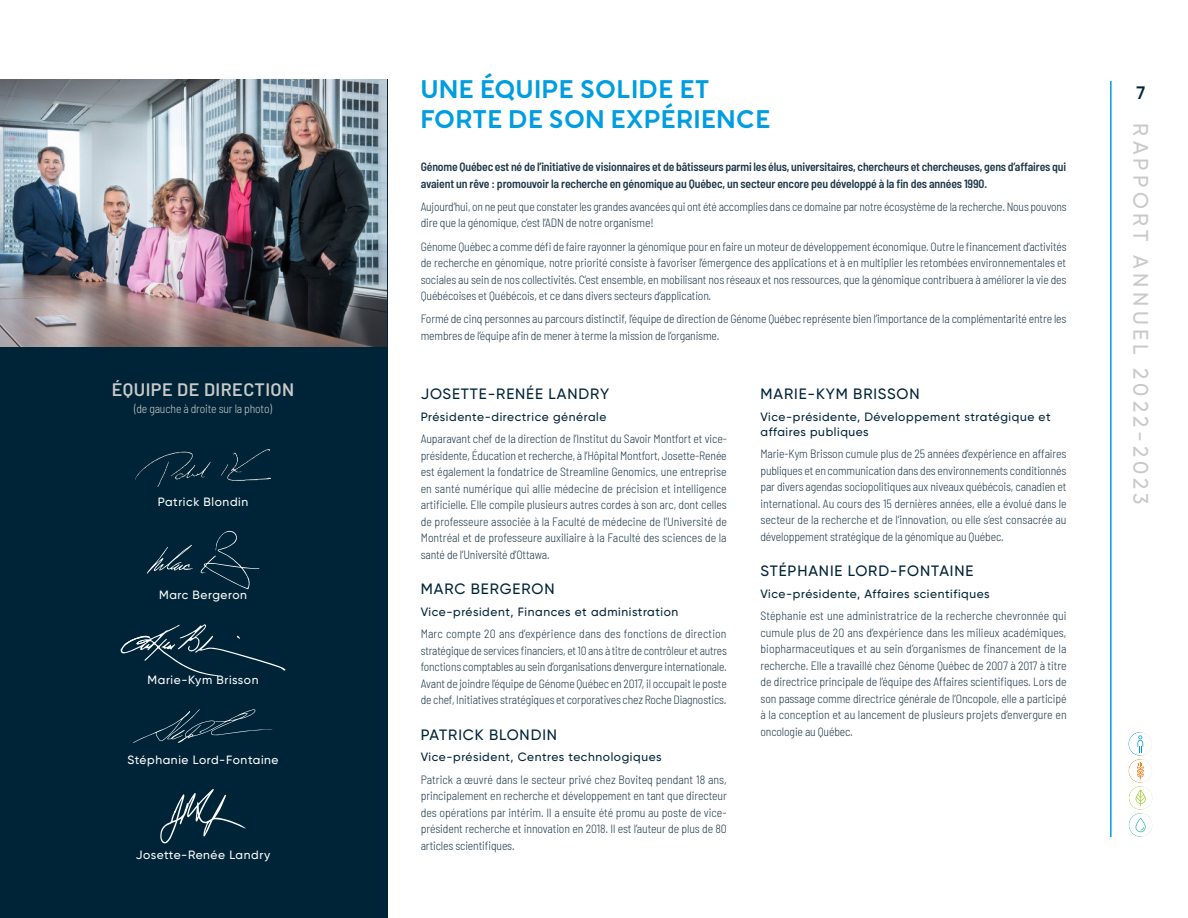
<style>
.page{position:relative;width:1188px;height:918px;background:#fff}
.page>*{position:absolute;margin:0;border:0;box-sizing:border-box;transform-origin:0 0}
.t1{font:700 27px/30px "Venti CF";letter-spacing:.035em;color:#009de1}
.t2{font:500 21px "Gilroy";letter-spacing:.21em;color:#c9c9c9}
.t3{font:600 18px "Barlow";letter-spacing:.025em;color:#c9c9c9}
.t4{font:600 18px "Gilroy";color:#002437}
.t5{font:500 15px "Gilroy";letter-spacing:.06em;color:#002437}
.t6{font:300 semi-condensed 12px/16.5px "Barlow";letter-spacing:-.01em;color:#20394a;text-align:justify}
.t7{font:600 semi-condensed 12px/16.5px "Barlow";letter-spacing:-.015em;color:#20394a}
.t8{font:500 12px/15px "Gilroy";letter-spacing:.05em;color:#002437}
.t9{font:500 12px "Gilroy";letter-spacing:.05em;color:#fff}
.t10{font:300 semi-condensed 12px "Barlow";letter-spacing:-.01em;color:#c9c9c9}
</style>
<div class="page">
<svg style="left:1128px;top:732px;width:24px;height:105px"></svg>
<hr style="left:1110px;top:81px;width:2px;height:756px;background:#009de1">
<div style="left:0;top:80px;width:387px;height:838px;background:#002437"></div>
<img style="left:0;top:80px;width:387px;height:267px">
<svg style="left:160px;top:789px;width:86px;height:55px"></svg>
<svg style="left:120px;top:624px;width:166px;height:53px"></svg>
<img style="left:136px;top:449px;width:134px;height:38px">
<svg style="left:133px;top:709px;width:140px;height:34px"></svg>
<svg style="left:200px;top:530px;width:60px;height:60px"></svg>
<svg style="left:147px;top:544px;width:46px;height:30px"></svg>
<h3 class="t3" style="left:112px;top:383px;width:184px">ÉQUIPE DE DIRECTION</h3>
<p class="t10" style="left:134px;top:400px;width:139px">(de gauche à droite sur la photo)</p>
<p class="t9" style="left:158px;top:495px;width:92px">Patrick Blondin</p>
<p class="t9" style="left:159px;top:588px;width:89px">Marc Bergeron</p>
<p class="t9" style="left:148px;top:673px;width:112px">Marie-Kym Brisson</p>
<p class="t9" style="left:127px;top:753px;width:153px">Stéphanie Lord-Fontaine</p>
<p class="t9" style="left:136px;top:848px;width:136px">Josette-Renée Landry</p>
<h1 class="t1" style="left:421px;top:72px;width:351px">UNE ÉQUIPE SOLIDE ET<br>FORTE DE SON EXPÉRIENCE</h1>
<p class="t7" style="left:421px;top:158px;width:647px">Génome Québec est né de l’initiative de visionnaires et de bâtisseurs parmi les élus, universitaires, chercheurs et chercheuses, gens d’affaires qui avaient un rêve : promouvoir la recherche en génomique au Québec, un secteur encore peu développé à la fin des années 1990.</p>
<p class="t6" style="left:421px;top:197px;width:648px">Aujourd’hui, on ne peut que constater les grandes avancées qui ont été accomplies dans ce domaine par notre écosystème de la recherche. Nous pouvons dire que la génomique, c’est l’ADN de notre organisme!</p>
<p class="t6" style="left:421px;top:237px;width:647px">Génome Québec a comme défi de faire rayonner la génomique pour en faire un moteur de développement économique. Outre le financement d’activités de recherche en génomique, notre priorité consiste à favoriser l’émergence des applications et à en multiplier les retombées environnementales et sociales au sein de nos collectivités. C’est ensemble, en mobilisant nos réseaux et nos ressources, que la génomique contribuera à améliorer la vie des Québécoises et Québécois, et ce dans divers secteurs d’application.</p>
<p class="t6" style="left:421px;top:310px;width:647px">Formé de cinq personnes au parcours distinctif, l’équipe de direction de Génome Québec représente bien l’importance de la complémentarité entre les membres de l’équipe afin de mener à terme la mission de l’organisme.</p>
<p class="t5" style="left:421px;top:386px;width:190px">JOSETTE-RENÉE LANDRY</p>
<p class="t8" style="left:421px;top:409px;width:187px">Présidente-directrice générale</p>
<p class="t6" style="left:421px;top:430px;width:308px">Auparavant chef de la direction de l’Institut du Savoir Montfort et vice&shy;présidente, Éducation et recherche, à l’Hôpital Montfort, Josette-Renée est également la fondatrice de Streamline Genomics, une entreprise en santé numérique qui allie médecine de précision et intelligence artificielle. Elle compile plusieurs autres cordes à son arc, dont celles de professeure associée à la Faculté de médecine de l’Université de Montréal et de professeure auxiliaire à la Faculté des sciences de la santé de l’Université d’Ottawa.</p>
<p class="t5" style="left:421px;top:581px;width:135px">MARC BERGERON</p>
<p class="t8" style="left:421px;top:604px;width:259px">Vice-président, Finances et administration</p>
<p class="t6" style="left:421px;top:625px;width:308px">Marc compte 20 ans d’expérience dans des fonctions de direction stratégique de services financiers, et 10 ans à titre de contrôleur et autres fonctions comptables au sein d’organisations d’envergure internationale.<br>Avant de joindre l’équipe de Génome Québec en 2017, il occupait le poste de chef, Initiatives stratégiques et corporatives chez Roche Diagnostics.</p>
<p class="t5" style="left:421px;top:726px;width:138px">PATRICK BLONDIN</p>
<p class="t8" style="left:421px;top:750px;width:242px">Vice-président, Centres technologiques</p>
<p class="t6" style="left:421px;top:770px;width:308px">Patrick a œuvré dans le secteur privé chez Boviteq pendant 18 ans, principalement en recherche et développement en tant que directeur des opérations par intérim. Il a ensuite été promu au poste de vice&shy;président recherche et innovation en 2018. Il est l’auteur de plus de 80 articles scientifiques.</p>
<p class="t5" style="left:761px;top:386px;width:161px">MARIE-KYM BRISSON</p>
<p class="t8" style="left:760px;top:409px;width:292px">Vice-présidente, Développement stratégique et affaires publiques</p>
<p class="t6" style="left:760px;top:445px;width:308px">Marie-Kym Brisson cumule plus de 25 années d’expérience en affaires publiques et en communication dans des environnements conditionnés par divers agendas sociopolitiques aux niveaux québécois, canadien et international. Au cours des 15 dernières années, elle a évolué dans le secteur de la recherche et de l’innovation, ou elle s’est consacrée au développement stratégique de la génomique au Québec.</p>
<p class="t5" style="left:761px;top:563px;width:214px">STÉPHANIE LORD-FONTAINE</p>
<p class="t8" style="left:760px;top:586px;width:231px">Vice-présidente, Affaires scientifiques</p>
<p class="t6" style="left:760px;top:607px;width:308px">Stéphanie est une administratrice de la recherche chevronnée qui cumule plus de 20 ans d’expérience dans les milieux académiques, biopharmaceutiques et au sein d’organismes de financement de la recherche. Elle a travaillé chez Génome Québec de 2007 à 2017 à titre de directrice principale de l’équipe des Affaires scientifiques. Lors de son passage comme directrice générale de l’Oncopole, elle a participé à la conception et au lancement de plusieurs projets d’envergure en oncologie au Québec.</p>
<h3 class="t4" style="left:1136px;top:85px;width:10px">7</h3>
<h2 class="t2" style="left:1150px;top:123px;width:383px;rotate:90deg">RAPPORT ANNUEL 2022-2023</h2>
</div>
